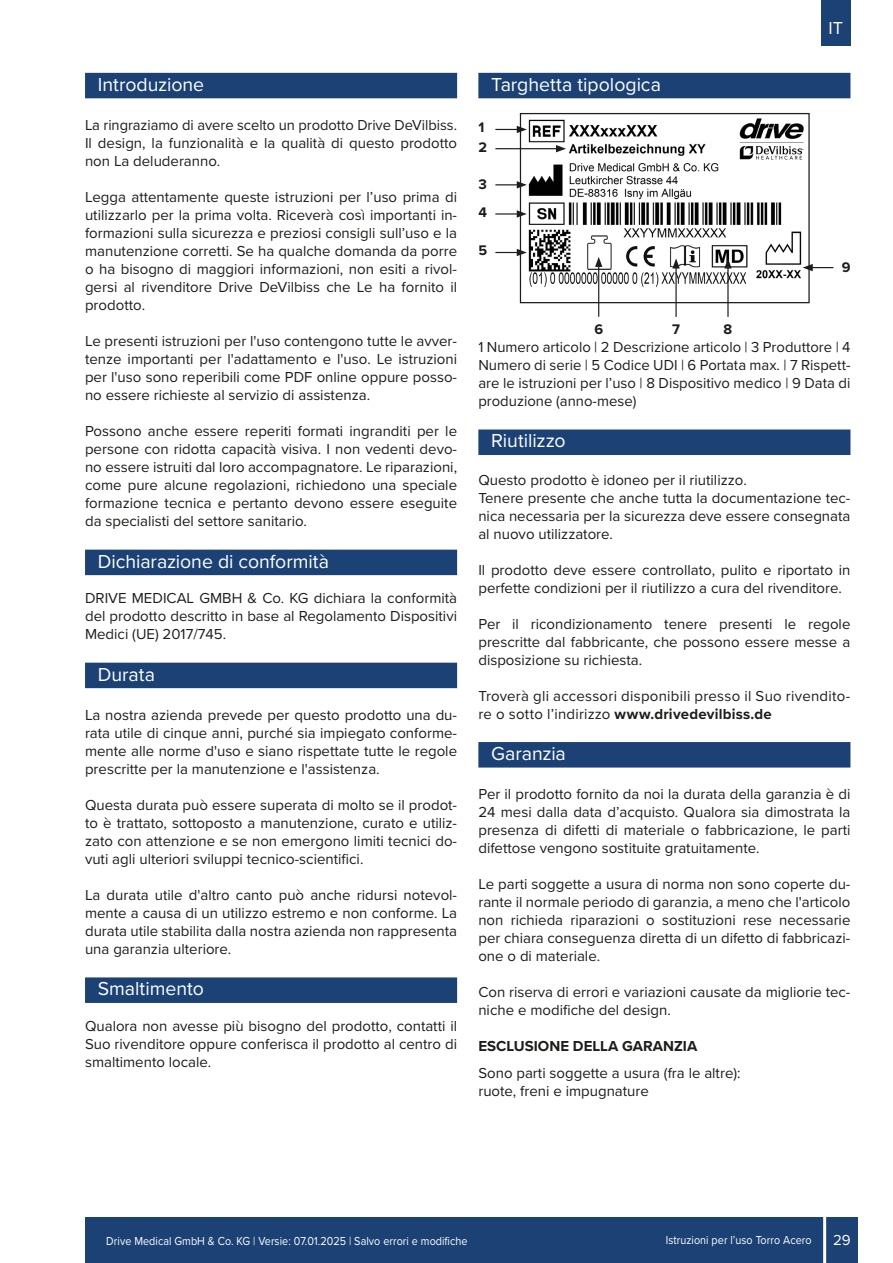
<style>
.page{position:relative;width:893px;height:1263px;background:#fff}
.page>*{position:absolute;margin:0;border:0;box-sizing:border-box;transform-origin:0 0}
.Balken_Absatz_blau_IT{font:19.5px "Proxima Nova";color:#fff}
.t1{font:18px "Proxima Nova";color:#fff}
.Text___0_mm_Blocksatzt_verbessert{font:15px/18px "Proxima Nova";color:#1d1d1b;text-align:justify}
.Text___0_mm_Blocksatzt_verbessert-2{font:700 15px "Proxima Nova";color:#1d1d1b}
.Text___0_mm_Blocksatzt_verbessert_IT{font:15px "Proxima Nova";color:#1d1d1b}
.t2{font:15px "Proxima Nova";color:#fff}
.COPY{font:700 14.4px "Proxima Nova";color:#1d1d1b}
.t3{font:12px "Proxima Nova";letter-spacing:.005em;color:#fff;scale:.9 1}
.s1{font-weight:700}
</style>
<div class="page">
<div style="left:85px;top:1217px;width:772px;height:46px;background:#1b4175"></div>
<hr style="left:823px;top:1213px;width:3px;height:50px;background:#fff">
<div style="left:821px;top:0;width:29px;height:46px;background:#1b4175"></div>
<div style="left:478px;top:73px;width:372px;height:25px;background:#1b4175"></div>
<div style="left:478px;top:429px;width:372px;height:26px;background:#1b4175"></div>
<div style="left:478px;top:742px;width:372px;height:25px;background:#1b4175"></div>
<img style="left:522px;top:118px;width:282px;height:173px">
<div style="left:520px;top:113px;width:290px;height:190px;border:1px solid #1d1d1b"></div>
<svg style="left:495px;top:126px;width:32px;height:7px"></svg>
<svg style="left:495px;top:181px;width:32px;height:8px"></svg>
<hr style="left:495px;top:148px;width:63px;height:1px;background:#1d1d1b">
<svg style="left:556px;top:145px;width:10px;height:7px"></svg>
<svg style="left:803px;top:264px;width:30px;height:7px"></svg>
<hr style="left:675px;top:266px;width:2px;height:51px;background:#1d1d1b">
<svg style="left:672px;top:258px;width:8px;height:10px"></svg>
<hr style="left:727px;top:266px;width:2px;height:51px;background:#1d1d1b">
<svg style="left:724px;top:258px;width:8px;height:10px"></svg>
<hr style="left:598px;top:265px;width:1px;height:52px;background:#1d1d1b">
<svg style="left:595px;top:257px;width:7px;height:10px"></svg>
<hr style="left:495px;top:213px;width:24px;height:2px;background:#1d1d1b">
<svg style="left:517px;top:210px;width:10px;height:8px"></svg>
<svg style="left:495px;top:249px;width:32px;height:7px"></svg>
<div style="left:85px;top:73px;width:372px;height:25px;background:#1b4175"></div>
<div style="left:85px;top:550px;width:372px;height:25px;background:#1b4175"></div>
<div style="left:85px;top:663px;width:372px;height:25px;background:#1b4175"></div>
<div style="left:85px;top:977px;width:372px;height:26px;background:#1b4175"></div>
<h1 class="Balken_Absatz_blau_IT" style="left:98px;top:70px;width:108px">Introduzione</h1>
<p class="Text___0_mm_Blocksatzt_verbessert" style="left:85px;top:116px;width:374px">La ringraziamo di avere scelto un prodotto Drive DeVilbiss.<br>Il design, la funzionalità e la qualità di questo prodotto non La deluderanno.</p>
<p class="Text___0_mm_Blocksatzt_verbessert" style="left:85px;top:188px;width:374px">Legga attentamente queste istruzioni per l’uso prima di utilizzarlo per la prima volta. Riceverà così importanti in&shy;formazioni sulla sicurezza e preziosi consigli sull’uso e la manutenzione corretti. Se ha qualche domanda da porre o ha bisogno di maggiori informazioni, non esiti a rivol&shy;gersi al rivenditore Drive DeVilbiss che Le ha fornito il prodotto.</p>
<p class="Text___0_mm_Blocksatzt_verbessert" style="left:85px;top:332px;width:374px">Le presenti istruzioni per l'uso contengono tutte le avver&shy;tenze importanti per l'adattamento e l'uso. Le istruzioni per l'uso sono reperibili come PDF online oppure posso&shy;no essere richieste al servizio di assistenza.</p>
<p class="Text___0_mm_Blocksatzt_verbessert" style="left:85px;top:422px;width:374px">Possono anche essere reperiti formati ingranditi per le persone con ridotta capacità visiva. I non vedenti devo&shy;no essere istruiti dal loro accompagnatore. Le riparazioni, come pure alcune regolazioni, richiedono una speciale formazione tecnica e pertanto devono essere eseguite da specialisti del settore sanitario.</p>
<h1 class="Balken_Absatz_blau_IT" style="left:98px;top:546px;width:233px">Dichiarazione di conformità</h1>
<p class="Text___0_mm_Blocksatzt_verbessert" style="left:85px;top:589px;width:374px">DRIVE MEDICAL GMBH &amp; Co. KG dichiara la conformità del prodotto descritto in base al Regolamento Dispositivi Medici (UE) 2017/745.</p>
<h1 class="Balken_Absatz_blau_IT" style="left:98px;top:659px;width:59px">Durata</h1>
<p class="Text___0_mm_Blocksatzt_verbessert" style="left:85px;top:705px;width:374px">La nostra azienda prevede per questo prodotto una du&shy;rata utile di cinque anni, purché sia impiegato conforme&shy;mente alle norme d'uso e siano rispettate tutte le regole prescritte per la manutenzione e l'assistenza.</p>
<p class="Text___0_mm_Blocksatzt_verbessert" style="left:85px;top:795px;width:374px">Questa durata può essere superata di molto se il prodot&shy;to è trattato, sottoposto a manutenzione, curato e utiliz&shy;zato con attenzione e se non emergono limiti tecnici do&shy;vuti agli ulteriori sviluppi tecnico-scientifici.</p>
<p class="Text___0_mm_Blocksatzt_verbessert" style="left:85px;top:885px;width:374px">La durata utile d'altro canto può anche ridursi notevol&shy;mente a causa di un utilizzo estremo e non conforme. La durata utile stabilita dalla nostra azienda non rappresenta una garanzia ulteriore.</p>
<h1 class="Balken_Absatz_blau_IT" style="left:98px;top:974px;width:108px">Smaltimento</h1>
<p class="Text___0_mm_Blocksatzt_verbessert" style="left:85px;top:1016px;width:374px">Qualora non avesse più bisogno del prodotto, contatti il Suo rivenditore oppure conferisca il prodotto al centro di smaltimento locale.</p>
<p class="Balken_Absatz_blau_IT" style="left:491px;top:70px;width:171px">Targhetta tipologica</p>
<p class="COPY" style="left:478px;top:117px;width:7px">1</p>
<p class="COPY" style="left:478px;top:137px;width:10px">2</p>
<p class="COPY" style="left:478px;top:173px;width:10px">3</p>
<p class="COPY" style="left:478px;top:201px;width:10px">4</p>
<p class="COPY" style="left:478px;top:240px;width:10px">5</p>
<p class="t1" style="left:829px;top:15px;width:16px">IT</p>
<p class="COPY" style="left:842px;top:256px;width:10px">9</p>
<p class="COPY" style="left:594px;top:319px;width:10px">6</p>
<p class="COPY" style="left:672px;top:319px;width:9px">7</p>
<p class="COPY" style="left:724px;top:319px;width:10px">8</p>
<p class="Text___0_mm_Blocksatzt_verbessert" style="left:478px;top:337px;width:374px">1 Numero articolo | 2 Descrizione articolo | 3 Produttore | 4<br>Numero di serie | 5 Codice UDI | 6 Portata max. | 7 Rispett&shy;are le istruzioni per l’uso | 8 Dispositivo medico | 9 Data di produzione (anno-mese)</p>
<p class="Balken_Absatz_blau_IT" style="left:491px;top:426px;width:76px">Riutilizzo</p>
<p class="Text___0_mm_Blocksatzt_verbessert" style="left:478px;top:470px;width:270px">Questo prodotto è idoneo per il riutilizzo.</p>
<p class="Text___0_mm_Blocksatzt_verbessert" style="left:478px;top:488px;width:374px">Tenere presente che anche tutta la documentazione tec&shy;nica necessaria per la sicurezza deve essere consegnata al nuovo utilizzatore.</p>
<p class="Text___0_mm_Blocksatzt_verbessert" style="left:478px;top:560px;width:374px">Il prodotto deve essere controllato, pulito e riportato in perfette condizioni per il riutilizzo a cura del rivenditore.</p>
<p class="Text___0_mm_Blocksatzt_verbessert" style="left:478px;top:614px;width:374px">Per il ricondizionamento tenere presenti le regole prescritte dal fabbricante, che possono essere messe a disposizione su richiesta.</p>
<p class="Text___0_mm_Blocksatzt_verbessert" style="left:478px;top:686px;width:374px">Troverà gli accessori disponibili presso il Suo rivendito&shy;re o sotto l’indirizzo <span class="s1">www.drivedevilbiss.de</span></p>
<p class="Balken_Absatz_blau_IT" style="left:491px;top:739px;width:76px">Garanzia</p>
<p class="Text___0_mm_Blocksatzt_verbessert" style="left:478px;top:785px;width:374px">Per il prodotto fornito da noi la durata della garanzia è di 24 mesi dalla data d’acquisto. Qualora sia dimostrata la presenza di difetti di materiale o fabbricazione, le parti difettose vengono sostituite gratuitamente.</p>
<p class="Text___0_mm_Blocksatzt_verbessert" style="left:478px;top:875px;width:374px">Le parti soggette a usura di norma non sono coperte du&shy;rante il normale periodo di garanzia, a meno che l'articolo non richieda riparazioni o sostituzioni rese necessarie per chiara conseguenza diretta di un difetto di fabbricazi&shy;one o di materiale.</p>
<p class="Text___0_mm_Blocksatzt_verbessert" style="left:478px;top:983px;width:374px">Con riserva di errori e variazioni causate da migliorie tec&shy;niche e modifiche del design.</p>
<p class="Text___0_mm_Blocksatzt_verbessert-2" style="left:478px;top:1035px;width:220px">ESCLUSIONE DELLA GARANZIA</p>
<p class="Text___0_mm_Blocksatzt_verbessert" style="left:478px;top:1063px;width:264px">Sono parti soggette a usura (fra le altre):</p>
<p class="Text___0_mm_Blocksatzt_verbessert_IT" style="left:478px;top:1080px;width:172px">ruote, freni e impugnature</p>
<p class="t3" style="left:106px;top:1232px;width:403px">Drive Medical GmbH &amp; Co. KG | Versie: 07.01.2025 | Salvo errori e modifiche</p>
<p class="t3" style="left:666px;top:1231px;width:163px">Istruzioni per l’uso Torro Acero</p>
<p class="t2" style="left:833px;top:1229px;width:19px">29</p>
</div>
